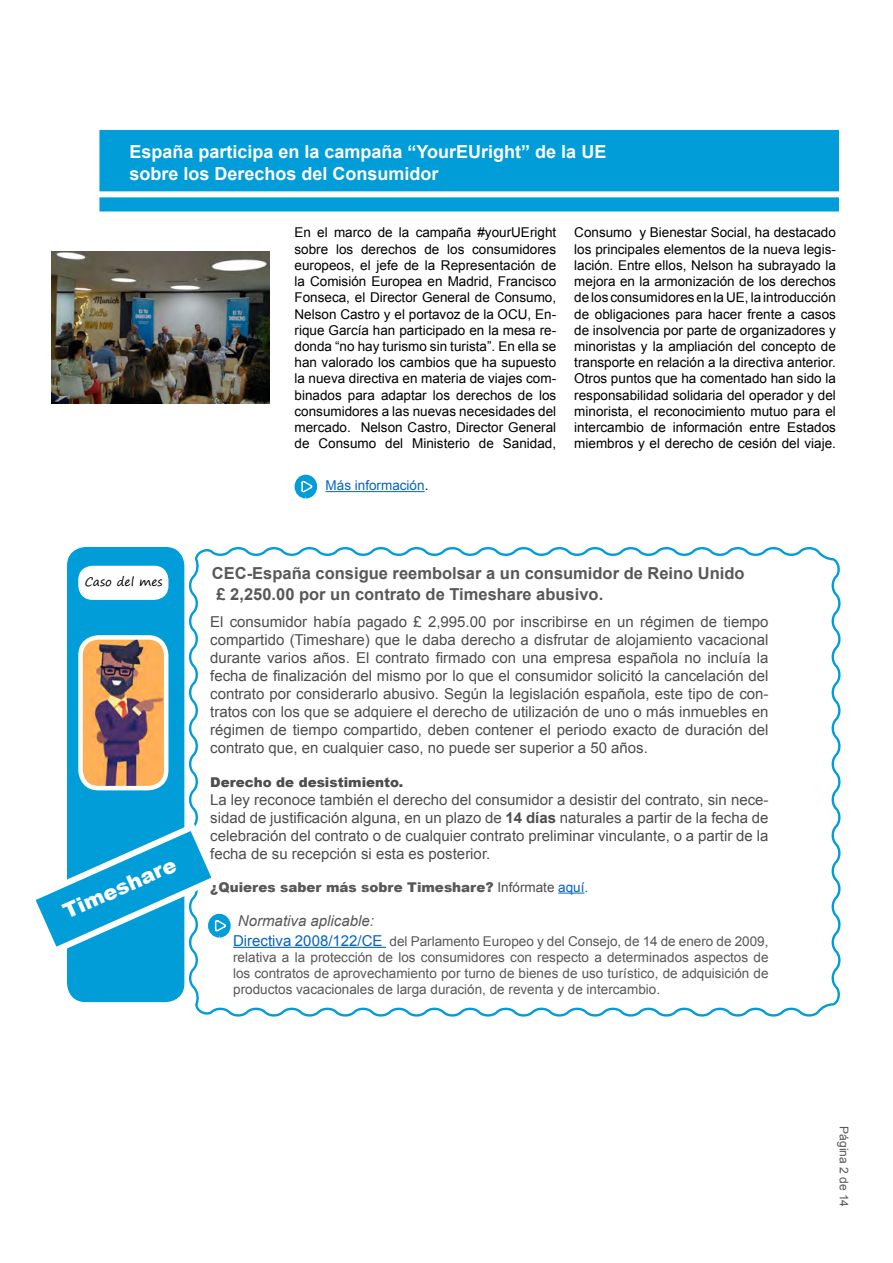
<style>
.page{position:relative;width:893px;height:1263px;background:#fff}
.page>*{position:absolute;margin:0;border:0;box-sizing:border-box;transform-origin:0 0}
.t1{font:900 21px "Arial";color:#fff}
.t2{font:700 18px/21.6px "Arial";color:#fff}
.t3{font:700 16.5px/21px "Arial";color:#58585a}
.t4{font:15px/18px "Arial";color:#4d4d4d;text-align:justify}
.t5{font:italic 15px "Arial";color:#58585a}
.t6{font:13.5px/16.2px "Arial";color:#000;text-align:justify}
.t7{font:13.5px/16.2px "Arial";color:#58585a;text-align:justify}
.t8{font:900 13.5px "Arial";color:#58585a}
.t9{font:900 13.5px "Arial";color:#4d4d4d}
.t10{font:13.5px "Arial";color:#0563c1}
.t11{font:12px "Arial";color:#58585a}
.t12{font:12px "Segoe Print";color:#000}
.s1{color:#000}
.s2{font-weight:700}
.s3{font-weight:400;color:#4d4d4d}
.s4{font-weight:400;color:#0563c1}
.s5{font-size:15px;color:#0563c1}
</style>
<div class="page">
<div style="left:99px;top:130px;width:740px;height:81px;background:#009dd9"></div>
<div style="left:99px;top:191px;width:740px;height:6px;background:#fff"></div>
<img style="left:51px;top:251px;width:218px;height:152px">
<div style="left:295px;top:475px;width:22px;height:23px;background:#009dd9;border:6px solid #009dd9;border-radius:50%"></div>
<svg style="left:300px;top:480px;width:13px;height:13px"></svg>
<hr style="left:326px;top:491px;width:99px;height:1px;background:#0563c1">
<div style="left:68px;top:548px;width:116px;height:453px;background:#009dd9;border-radius:18px"></div>
<div style="left:67px;top:547px;width:117px;height:455px;border:2px solid #009dd9;border-radius:18px"></div>
<svg style="left:189px;top:547px;width:652px;height:470px"></svg>
<svg style="left:558px;top:892px;width:26px;height:1px"></svg>
<img style="left:83px;top:640px;width:82px;height:146px">
<div style="left:78px;top:635px;width:90px;height:155px;border:4px solid #fff;border-radius:18px"></div>
<div style="left:79px;top:566px;width:89px;height:33px;background:#fff;border-radius:14px"></div>
<div style="left:78px;top:566px;width:90px;height:34px;border:2px solid #fff;border-radius:14px"></div>
<svg style="left:208px;top:914px;width:23px;height:23px"></svg>
<hr style="left:233px;top:947px;width:153px;height:1px;background:#0563c1">
<svg style="left:35px;top:819px;width:192px;height:139px"></svg>
<h2 class="t2" style="left:129px;top:141px;width:478px">España participa en la campaña “YourEUright” de la UE sobre los Derechos del Consumidor</h2>
<p class="t6" style="left:295px;top:225px;width:263px">En el marco de la campaña #yourUEright sobre los derechos de los consumidores europeos, el jefe de la Representación de la Comisión Europea en Madrid, Francisco Fonseca, el Director General de Consumo, Nelson Castro y el portavoz de la OCU, En&shy;rique García han participado en la mesa re&shy;donda “no hay turismo sin turista”. En ella se han valorado los cambios que ha supuesto la nueva directiva en materia de viajes com&shy;binados para adaptar los derechos de los consumidores a las nuevas necesidades del mercado. Nelson Castro, Director General de Consumo del Ministerio de Sanidad,</p>
<p class="t6" style="left:574px;top:225px;width:263px">Consumo y Bienestar Social, ha destacado los principales elementos de la nueva legis&shy;lación. Entre ellos, Nelson ha subrayado la mejora en la armonización de los derechos de los consumidores en la UE, la introducción de obligaciones para hacer frente a casos de insolvencia por parte de organizadores y minoristas y la ampliación del concepto de transporte en relación a la directiva anterior.<br>Otros puntos que ha comentado han sido la responsabilidad solidaria del operador y del minorista, el reconocimiento mutuo para el intercambio de información entre Estados miembros y el derecho de cesión del viaje.</p>
<p class="t12" style="left:85px;top:571px;width:79px">Caso del mes</p>
<h1 class="t1" style="left:58px;top:898px;width:123px;rotate:-24deg">Timeshare</h1>
<p class="t10" style="left:326px;top:476px;width:104px">Más información<span class="s1">.</span></p>
<p class="t3" style="left:212px;top:563px;width:534px">CEC-España consigue reembolsar a un consumidor de Reino Unido £ 2,250.00 por un contrato de Timeshare abusivo.</p>
<p class="t4" style="left:210px;top:613px;width:560px">El consumidor había pagado £ 2,995.00 por inscribirse en un régimen de tiempo compartido (Timeshare) que le daba derecho a disfrutar de alojamiento vacacional durante varios años. El contrato firmado con una empresa española no incluía la fecha de finalización del mismo por lo que el consumidor solicitó la cancelación del contrato por considerarlo abusivo. Según la legislación española, este tipo de con&shy;tratos con los que se adquiere el derecho de utilización de uno o más inmuebles en régimen de tiempo compartido, deben contener el periodo exacto de duración del contrato que, en cualquier caso, no puede ser superior a 50 años.</p>
<p class="t9" style="left:210px;top:773px;width:195px">Derecho de desistimiento.</p>
<p class="t4" style="left:210px;top:791px;width:560px">La ley reconoce también el derecho del consumidor a desistir del contrato, sin nece&shy;sidad de justificación alguna, en un plazo de <span class="s2">14 días</span> naturales a partir de la fecha de celebración del contrato o de cualquier contrato preliminar vinculante, o a partir de la fecha de su recepción si esta es posterior.</p>
<p class="t8" style="left:210px;top:877px;width:380px">¿Quieres saber más sobre Timeshare? <span class="s3">Infórmate</span> <span class="s4">aquí</span><span class="s3">.</span></p>
<p class="t5" style="left:238px;top:911px;width:137px">Normativa aplicable:</p>
<p class="t7" style="left:233px;top:933px;width:537px"><span class="s5">Directiva 2008/122/CE</span> del Parlamento Europeo y del Consejo, de 14 de enero de 2009, relativa a la protección de los consumidores con respecto a determinados aspectos de los contratos de aprovechamiento por turno de bienes de uso turístico, de adquisición de productos vacacionales de larga duración, de reventa y de intercambio.</p>
<p class="t11" style="left:852px;top:1126px;width:82px;rotate:90deg">Página 2 de 14</p>
</div>
